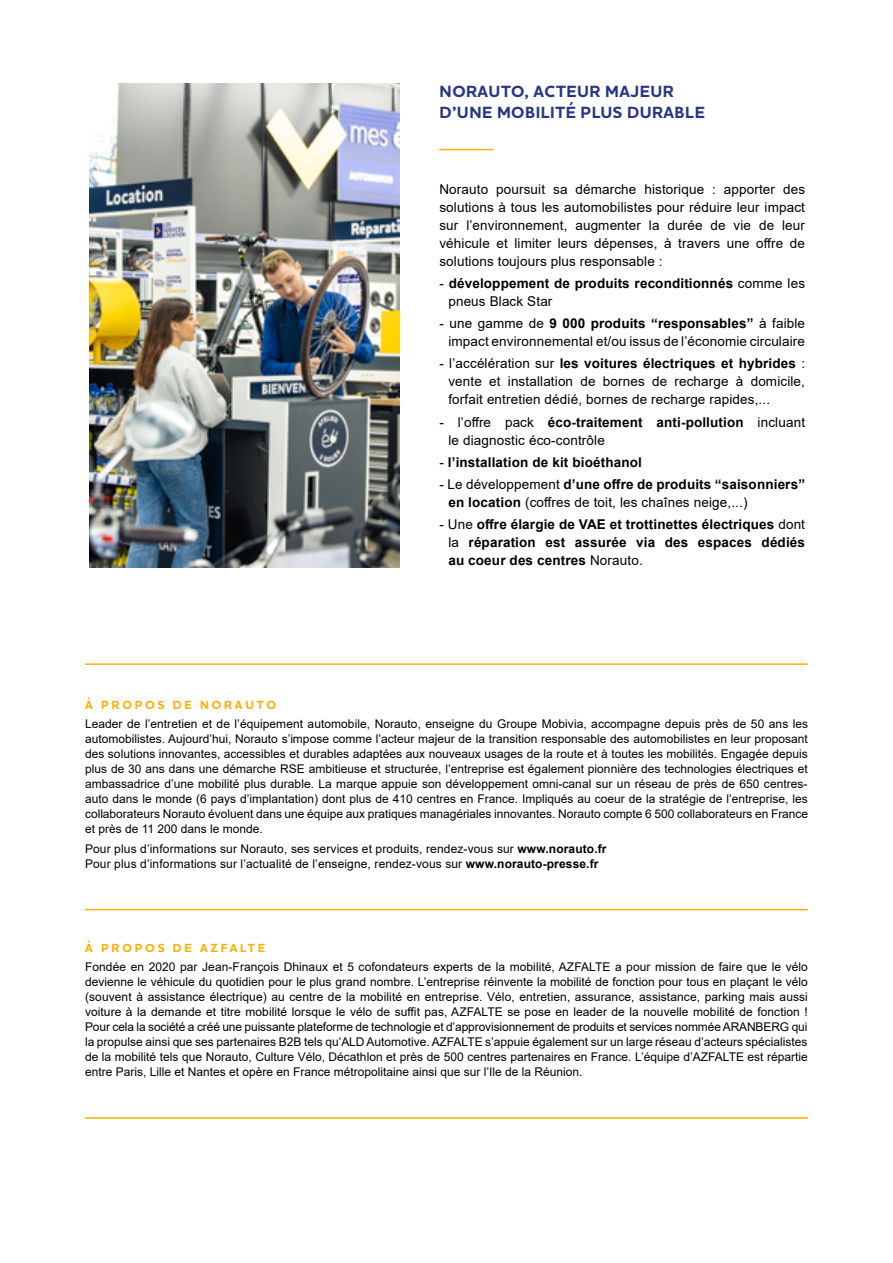
<style>
.page{position:relative;width:893px;height:1263px;background:#fff}
.page>*{position:absolute;margin:0;border:0;box-sizing:border-box;transform-origin:0 0}
.t1{font:700 16.5px/21px "Houschka Alt Pro";letter-spacing:.03em;color:#283583}
.t2{font:13.5px/18px "Arial";letter-spacing:.01em;color:#000;text-align:justify}
.t3{font:700 13.5px/18px "Arial";letter-spacing:.01em;color:#000}
.t4{font:12px/15px "Arial";letter-spacing:.01em;color:#000;text-align:justify}
.t5{font:700 12px "Houschka Alt Pro";letter-spacing:.23em;color:#f9b000}
.s1{font-weight:400}
.s2{font-weight:700}
</style>
<div class="page">
<hr style="left:85px;top:663px;width:723px;height:2px;background:#f9b000">
<hr style="left:85px;top:909px;width:723px;height:1px;background:#f9b000">
<hr style="left:85px;top:1117px;width:723px;height:2px;background:#f9b000">
<hr style="left:439px;top:149px;width:54px;height:1px;background:#f9b000">
<img style="left:89px;top:84px;width:310px;height:484px">
<h1 class="t1" style="left:440px;top:81px;width:267px">NORAUTO, ACTEUR MAJEUR<br>D’UNE MOBILITÉ PLUS DURABLE</h1>
<p class="t2" style="left:439px;top:180px;width:367px">Norauto poursuit sa démarche historique : apporter des solutions à tous les automobilistes pour réduire leur impact sur l’environnement, augmenter la durée de vie de leur véhicule et limiter leurs dépenses, à travers une offre de solutions toujours plus responsable :</p>
<p class="t3" style="left:448px;top:274px;width:358px;text-indent:-9px"><span class="s1">-</span> développement de produits reconditionnés <span class="s1">comme les pneus Black Star</span></p>
<p class="t2" style="left:439px;top:314px;width:367px;text-align:right">- une gamme de <span class="s2">9 000 produits “responsables”</span> à faible impact environnemental et/ou issus de l’économie circulaire</p>
<p class="t2" style="left:448px;top:355px;width:358px;text-indent:-9px">- l’accélération sur <span class="s2">les voitures électriques et hybrides</span> : vente et installation de bornes de recharge à domicile, forfait entretien dédié, bornes de recharge rapides,...</p>
<p class="t2" style="left:448px;top:413px;width:358px;text-indent:-9px">- l’offre pack <span class="s2">éco-traitement anti-pollution</span> incluant le diagnostic éco-contrôle</p>
<p class="t3" style="left:439px;top:453px;width:204px"><span class="s1">-</span> l’installation de kit bioéthanol</p>
<p class="t2" style="left:448px;top:475px;width:358px;text-indent:-9px">- Le développement <span class="s2">d’une offre de produits “saisonniers” en location</span> (coffres de toit, les chaînes neige,...)</p>
<p class="t3" style="left:448px;top:516px;width:358px;text-align:justify;text-indent:-9px"><span class="s1">- Une</span> offre élargie de VAE et trottinettes électriques <span class="s1">dont la</span> réparation est assurée via des espaces dédiés au coeur des centres <span class="s1">Norauto.</span></p>
<p class="t5" style="left:85px;top:697px;width:192px">À PROPOS DE NORAUTO</p>
<p class="t4" style="left:85px;top:717px;width:725px">Leader de l’entretien et de l’équipement automobile, Norauto, enseigne du Groupe Mobivia, accompagne depuis près de 50 ans les automobilistes. Aujourd’hui, Norauto s’impose comme l’acteur majeur de la transition responsable des automobilistes en leur proposant des solutions innovantes, accessibles et durables adaptées aux nouveaux usages de la route et à toutes les mobilités. Engagée depuis plus de 30 ans dans une démarche RSE ambitieuse et structurée, l’entreprise est également pionnière des technologies électriques et ambassadrice d’une mobilité plus durable. La marque appuie son développement omni-canal sur un réseau de près de 650 centres&shy;auto dans le monde (6 pays d’implantation) dont plus de 410 centres en France. Impliqués au coeur de la stratégie de l’entreprise, les collaborateurs Norauto évoluent dans une équipe aux pratiques managériales innovantes. Norauto compte 6 500 collaborateurs en France et près de 11 200 dans le monde.</p>
<p class="t4" style="left:85px;top:841px;width:523px">Pour plus d’informations sur Norauto, ses services et produits, rendez-vous sur <span class="s2">www.norauto.fr<br></span>Pour plus d’informations sur l’actualité de l’enseigne, rendez-vous sur <span class="s2">www.norauto-presse.fr</span></p>
<p class="t5" style="left:85px;top:940px;width:181px">À PROPOS DE AZFALTE</p>
<p class="t4" style="left:85px;top:959px;width:724px">Fondée en 2020 par Jean-François Dhinaux et 5 cofondateurs experts de la mobilité, AZFALTE a pour mission de faire que le vélo devienne le véhicule du quotidien pour le plus grand nombre. L’entreprise réinvente la mobilité de fonction pour tous en plaçant le vélo (souvent à assistance électrique) au centre de la mobilité en entreprise. Vélo, entretien, assurance, assistance, parking mais aussi voiture à la demande et titre mobilité lorsque le vélo de suffit pas, AZFALTE se pose en leader de la nouvelle mobilité de fonction !<br>Pour cela la société a créé une puissante plateforme de technologie et d’approvisionnement de produits et services nommée ARANBERG qui la propulse ainsi que ses partenaires B2B tels qu’ALD Automotive. AZFALTE s’appuie également sur un large réseau d’acteurs spécialistes de la mobilité tels que Norauto, Culture Vélo, Décathlon et près de 500 centres partenaires en France. L’équipe d’AZFALTE est répartie entre Paris, Lille et Nantes et opère en France métropolitaine ainsi que sur l’Ile de la Réunion.</p>
</div>
